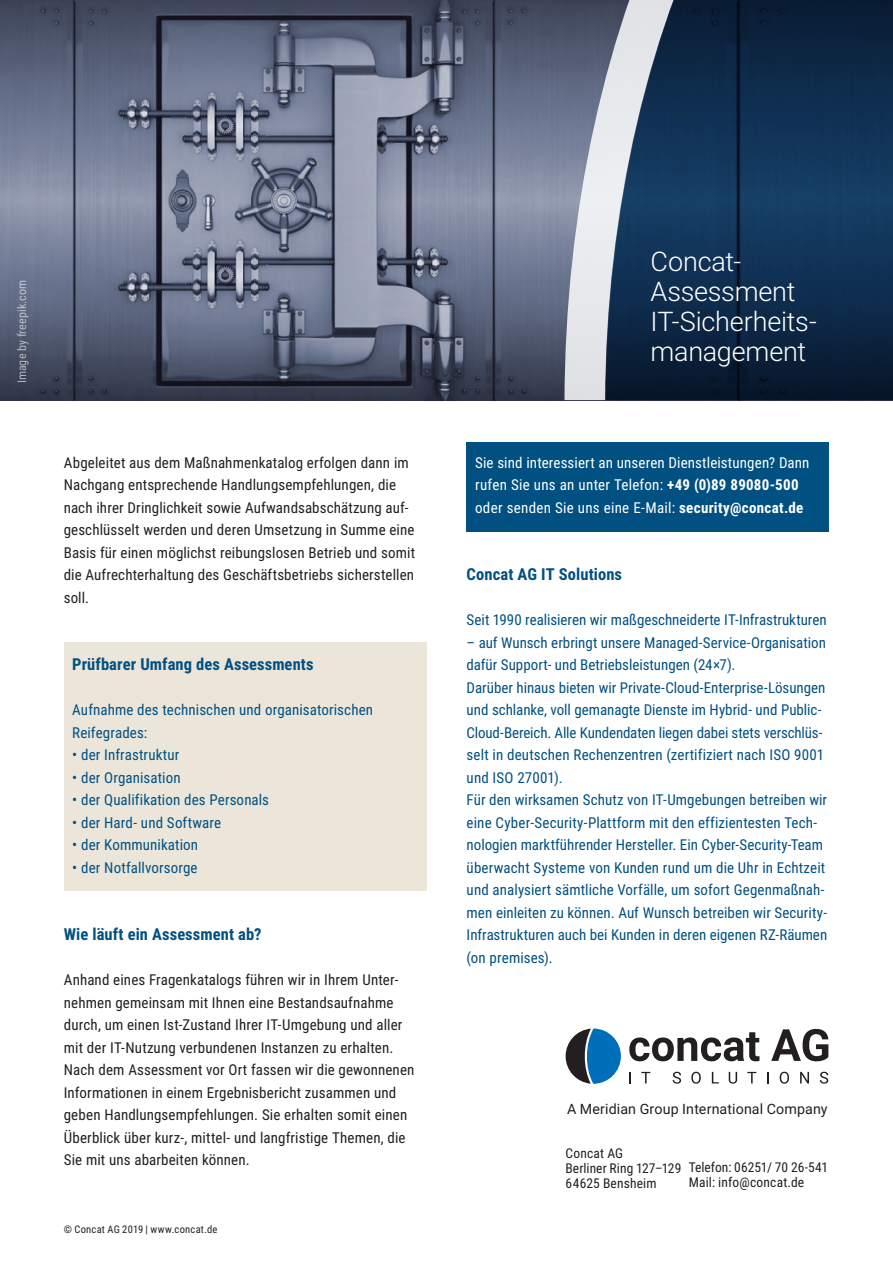
<style>
.page{position:relative;width:893px;height:1263px;background:#fff}
.page>*{position:absolute;margin:0;border:0;box-sizing:border-box;transform-origin:0 0}
.t1{font:300 27px/30px "Roboto";letter-spacing:-.005em;color:#fff}
.t2{font:700 16.5px "Roboto Condensed";letter-spacing:.005em;color:#015082}
.t3{font:15px/22.5px "Roboto Condensed";letter-spacing:.005em;color:#015082}
.t4{font:15px/22.5px "Roboto Condensed";letter-spacing:.01em;color:#231f20}
.t5{font:15px/22.5px "Roboto Condensed";letter-spacing:.015em;color:#fff}
.t6{font:14.25px "Roboto";letter-spacing:.01em;color:#231f20}
.t7{font:13.5px/15px "Roboto Condensed";letter-spacing:.005em;color:#231f20}
.t8{font:12px "Roboto Condensed";letter-spacing:.005em;color:#fff}
.t9{font:10.5px "Roboto Condensed";letter-spacing:.025em;color:#231f20}
.s1{font-weight:700}
</style>
<div class="page">
<div style="left:64px;top:642px;width:362px;height:248px;background:#ebe6d9"></div>
<svg style="left:566px;top:1028px;width:55px;height:56px"></svg>
<svg style="left:629px;top:1032px;width:130px;height:29px"></svg>
<svg style="left:771px;top:1029px;width:57px;height:32px"></svg>
<svg style="left:629px;top:1072px;width:2px;height:11px"></svg>
<svg style="left:641px;top:1072px;width:9px;height:11px"></svg>
<svg style="left:673px;top:1072px;width:8px;height:12px"></svg>
<svg style="left:691px;top:1072px;width:10px;height:12px"></svg>
<svg style="left:712px;top:1072px;width:7px;height:11px"></svg>
<svg style="left:729px;top:1072px;width:8px;height:12px"></svg>
<svg style="left:747px;top:1072px;width:9px;height:11px"></svg>
<svg style="left:780px;top:1072px;width:9px;height:12px"></svg>
<svg style="left:800px;top:1072px;width:9px;height:11px"></svg>
<svg style="left:820px;top:1072px;width:8px;height:12px"></svg>
<div style="left:467px;top:442px;width:362px;height:89px;background:#015082"></div>
<img style="left:0;top:0;width:564px;height:400px">
<svg style="left:564px;top:0;width:42px;height:400px;background:#a7acb9"></svg>
<svg style="left:606px;top:0;width:287px;height:400px;background:#1f3a57"></svg>
<p class="t8" style="left:13px;top:383px;width:105px;rotate:-90deg">Image by freepik.com</p>
<p class="t4" style="left:64px;top:450px;width:353px">Abgeleitet aus dem Maßnahmenkatalog erfolgen dann im Nachgang entsprechende Handlungsempfehlungen, die nach ihrer Dringlichkeit sowie Aufwandsabschätzung auf&shy;geschlüsselt werden und deren Umsetzung in Summe eine Basis für einen möglichst reibungslosen Betrieb und somit die Aufrechterhaltung des Geschäftsbetriebs sicherstellen soll.</p>
<p class="t2" style="left:72px;top:653px;width:243px">Prüfbarer Umfang des Assessments</p>
<p class="t3" style="left:72px;top:698px;width:302px">Aufnahme des technischen und organisatorischen<br>Reifegrades:</p>
<p class="t3" style="left:72px;top:743px;width:109px">• der Infrastruktur</p>
<p class="t3" style="left:72px;top:765px;width:110px">• der Organisation</p>
<p class="t3" style="left:72px;top:788px;width:198px">• der Qualifikation des Personals</p>
<p class="t3" style="left:72px;top:810px;width:150px">• der Hard- und Software</p>
<p class="t3" style="left:72px;top:833px;width:127px">• der Kommunikation</p>
<p class="t3" style="left:72px;top:855px;width:127px">• der Notfallvorsorge</p>
<p class="t2" style="left:64px;top:923px;width:199px">Wie läuft ein Assessment ab?</p>
<p class="t4" style="left:64px;top:968px;width:352px">Anhand eines Fragenkatalogs führen wir in Ihrem Unter&shy;nehmen gemeinsam mit Ihnen eine Bestandsaufnahme durch, um einen Ist-Zustand Ihrer IT-Umgebung und aller mit der IT-Nutzung verbundenen Instanzen zu erhalten.<br>Nach dem Assessment vor Ort fassen wir die gewonnenen Informationen in einem Ergebnisbericht zusammen und geben Handlungsempfehlungen. Sie erhalten somit einen Überblick über kurz-, mittel- und langfristige Themen, die Sie mit uns abarbeiten können.</p>
<p class="t9" style="left:64px;top:1221px;width:155px">© Concat AG 2019 | www.concat.de</p>
<h1 class="t1" style="left:651px;top:245px;width:168px">Concat-<br>Assessment<br>IT-Sicherheits&shy;management</h1>
<p class="t5" style="left:475px;top:450px;width:336px">Sie sind interessiert an unseren Dienstleistungen? Dann rufen Sie uns an unter Telefon: <span class="s1">+49 (0)89 89080-500 </span>oder senden Sie uns eine E-Mail: <span class="s1">security@concat.de</span></p>
<p class="t2" style="left:467px;top:563px;width:157px">Concat AG IT Solutions</p>
<p class="t3" style="left:467px;top:608px;width:362px">Seit 1990 realisieren wir maßgeschneiderte IT-Infrastrukturen</p>
<p class="t3" style="left:467px;top:630px;width:362px">– auf Wunsch erbringt unsere Managed-Service-Organisation dafür Support- und Betriebsleistungen (24×7).<br>Darüber hinaus bieten wir Private-Cloud-Enterprise-Lösungen und schlanke, voll gemanagte Dienste im Hybrid- und Public-Cloud-Bereich. Alle Kundendaten liegen dabei stets verschlüs&shy;selt in deutschen Rechenzentren (zertifiziert nach ISO 9001 und ISO 27001).<br>Für den wirksamen Schutz von IT-Umgebungen betreiben wir eine Cyber-Security-Plattform mit den effizientesten Tech&shy;nologien marktführender Hersteller. Ein Cyber-Security-Team überwacht Systeme von Kunden rund um die Uhr in Echtzeit und analysiert sämtliche Vorfälle, um sofort Gegenmaßnah&shy;men einleiten zu können. Auf Wunsch betreiben wir Security-Infrastrukturen auch bei Kunden in deren eigenen RZ-Räumen (on premises).</p>
<p class="t6" style="left:567px;top:1098px;width:262px">A Meridian Group International Company</p>
<p class="t7" style="left:566px;top:1145px;width:117px">Concat AG<br>Berliner Ring 127–129<br>64625 Bensheim</p>
<p class="t7" style="left:689px;top:1160px;width:141px">Telefon: 06251/ 70 26-541<br>Mail: info@concat.de</p>
</div>
